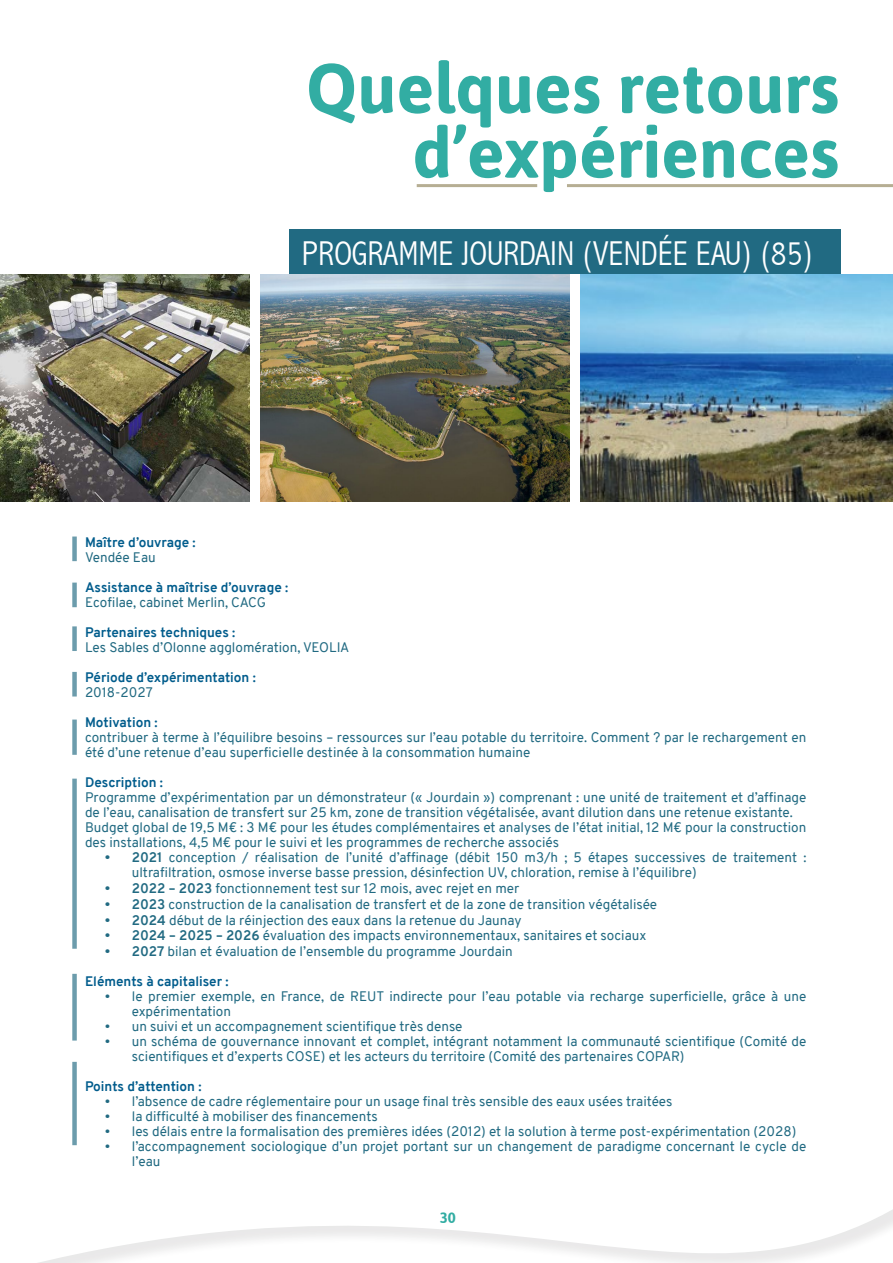
<style>
.page{position:relative;width:893px;height:1263px;background:#fff}
.page>*{position:absolute;margin:0;border:0;box-sizing:border-box;transform-origin:0 0}
.t1{font:700 70.2px/64.5px "Asap";color:#32ada3;text-align:right}
.t2{font:300 condensed 34.5px "Abadi";color:#fff}
.t3{font:700 15px "Asap";color:#32ada3}
.t4{font:13.5px/15px "Overpass";color:#216a82}
.t5{font:700 13.5px "Overpass";color:#005c8c}
.s1{font-weight:700}
</style>
<div class="page">
<svg style="left:39px;top:1145px;width:854px;height:118px"></svg>
<img style="left:0;top:274px;width:250px;height:227px">
<img style="left:260px;top:274px;width:310px;height:227px">
<img style="left:580px;top:274px;width:313px;height:227px">
<div style="left:72px;top:536px;width:5px;height:25px;background:#6c9cac"></div>
<div style="left:72px;top:583px;width:5px;height:24px;background:#6c9cac"></div>
<div style="left:72px;top:626px;width:5px;height:25px;background:#6c9cac"></div>
<div style="left:72px;top:672px;width:5px;height:24px;background:#6c9cac"></div>
<div style="left:72px;top:719px;width:5px;height:36px;background:#6c9cac"></div>
<div style="left:72px;top:779px;width:5px;height:170px;background:#6c9cac"></div>
<div style="left:72px;top:974px;width:5px;height:66px;background:#6c9cac"></div>
<div style="left:72px;top:1062px;width:5px;height:83px;background:#6c9cac"></div>
<div style="left:289px;top:230px;width:551px;height:44px;background:#216a82"></div>
<hr style="left:567px;top:184px;width:326px;height:3px;background:#b6ae93">
<hr style="left:417px;top:184px;width:120px;height:3px;background:#b6ae93">
<h1 class="t1" style="left:306px;top:54px;width:535px">Quelques retours d’expériences</h1>
<h2 class="t2" style="left:302px;top:234px;width:513px">PROGRAMME JOURDAIN (VENDÉE EAU) (85)</h2>
<p class="t5" style="left:85px;top:532px;width:112px">Maître d’ouvrage :</p>
<p class="t4" style="left:85px;top:549px;width:72px">Vendée Eau</p>
<p class="t5" style="left:85px;top:577px;width:205px">Assistance à maîtrise d’ouvrage :</p>
<p class="t4" style="left:85px;top:594px;width:183px">Ecofilae, cabinet Merlin, CACG</p>
<p class="t5" style="left:85px;top:622px;width:152px">Partenaires techniques :</p>
<p class="t4" style="left:85px;top:639px;width:266px">Les Sables d’Olonne agglomération, VEOLIA</p>
<p class="t5" style="left:85px;top:667px;width:172px">Période d’expérimentation :</p>
<p class="t4" style="left:85px;top:684px;width:69px">2018-2027</p>
<p class="t5" style="left:85px;top:712px;width:74px">Motivation :</p>
<p class="t4" style="left:85px;top:729px;width:723px">contribuer à terme à l’équilibre besoins – ressources sur l’eau potable du territoire. Comment ? par le rechargement en été d’une retenue d’eau superficielle destinée à la consommation humaine</p>
<p class="t5" style="left:85px;top:772px;width:79px">Description :</p>
<p class="t4" style="left:85px;top:789px;width:723px">Programme d’expérimentation par un démonstrateur (« Jourdain ») comprenant : une unité de traitement et d’affinage de l’eau, canalisation de transfert sur 25 km, zone de transition végétalisée, avant dilution dans une retenue existante.<br>Budget global de 19,5 M€ : 3 M€ pour les études complémentaires et analyses de l’état initial, 12 M€ pour la construction des installations, 4,5 M€ pour le suivi et les programmes de recherche associés</p>
<p class="t4" style="left:132px;top:850px;width:676px;text-indent:-27px"><span class="s1">• 2021</span> conception / réalisation de l’unité d’affinage (débit 150 m3/h ; 5 étapes successives de traitement : ultrafiltration, osmose inverse basse pression, désinfection UV, chloration, remise à l’équilibre)</p>
<p class="t4" style="left:105px;top:881px;width:416px"><span class="s1">• 2022 – 2023</span> fonctionnement test sur 12 mois, avec rejet en mer</p>
<p class="t4" style="left:105px;top:897px;width:554px"><span class="s1">• 2023</span> construction de la canalisation de transfert et de la zone de transition végétalisée</p>
<p class="t4" style="left:105px;top:912px;width:418px"><span class="s1">• 2024</span> début de la réinjection des eaux dans la retenue du Jaunay</p>
<p class="t4" style="left:105px;top:928px;width:543px"><span class="s1">• 2024 – 2025 – 2026</span> évaluation des impacts environnementaux, sanitaires et sociaux</p>
<p class="t4" style="left:105px;top:944px;width:409px"><span class="s1">• 2027</span> bilan et évaluation de l’ensemble du programme Jourdain</p>
<p class="t5" style="left:85px;top:972px;width:145px">Eléments à capitaliser :</p>
<p class="t4" style="left:132px;top:989px;width:676px;text-indent:-27px">• le premier exemple, en France, de REUT indirecte pour l’eau potable via recharge superficielle, grâce à une expérimentation</p>
<p class="t4" style="left:105px;top:1019px;width:359px">• un suivi et un accompagnement scientifique très dense</p>
<p class="t4" style="left:132px;top:1034px;width:676px;text-indent:-27px">• un schéma de gouvernance innovant et complet, intégrant notamment la communauté scientifique (Comité de scientifiques et d’experts COSE) et les acteurs du territoire (Comité des partenaires COPAR)</p>
<p class="t5" style="left:85px;top:1077px;width:118px">Points d’attention :</p>
<p class="t4" style="left:105px;top:1094px;width:569px">• l’absence de cadre réglementaire pour un usage final très sensible des eaux usées traitées</p>
<p class="t4" style="left:105px;top:1109px;width:274px">• la difficulté à mobiliser des financements</p>
<p class="t4" style="left:105px;top:1124px;width:693px">• les délais entre la formalisation des premières idées (2012) et la solution à terme post-expérimentation (2028)</p>
<p class="t4" style="left:132px;top:1139px;width:676px;text-indent:-27px">• l’accompagnement sociologique d’un projet portant sur un changement de paradigme concernant le cycle de l’eau</p>
<p class="t3" style="left:440px;top:1208px;width:18px">30</p>
</div>
